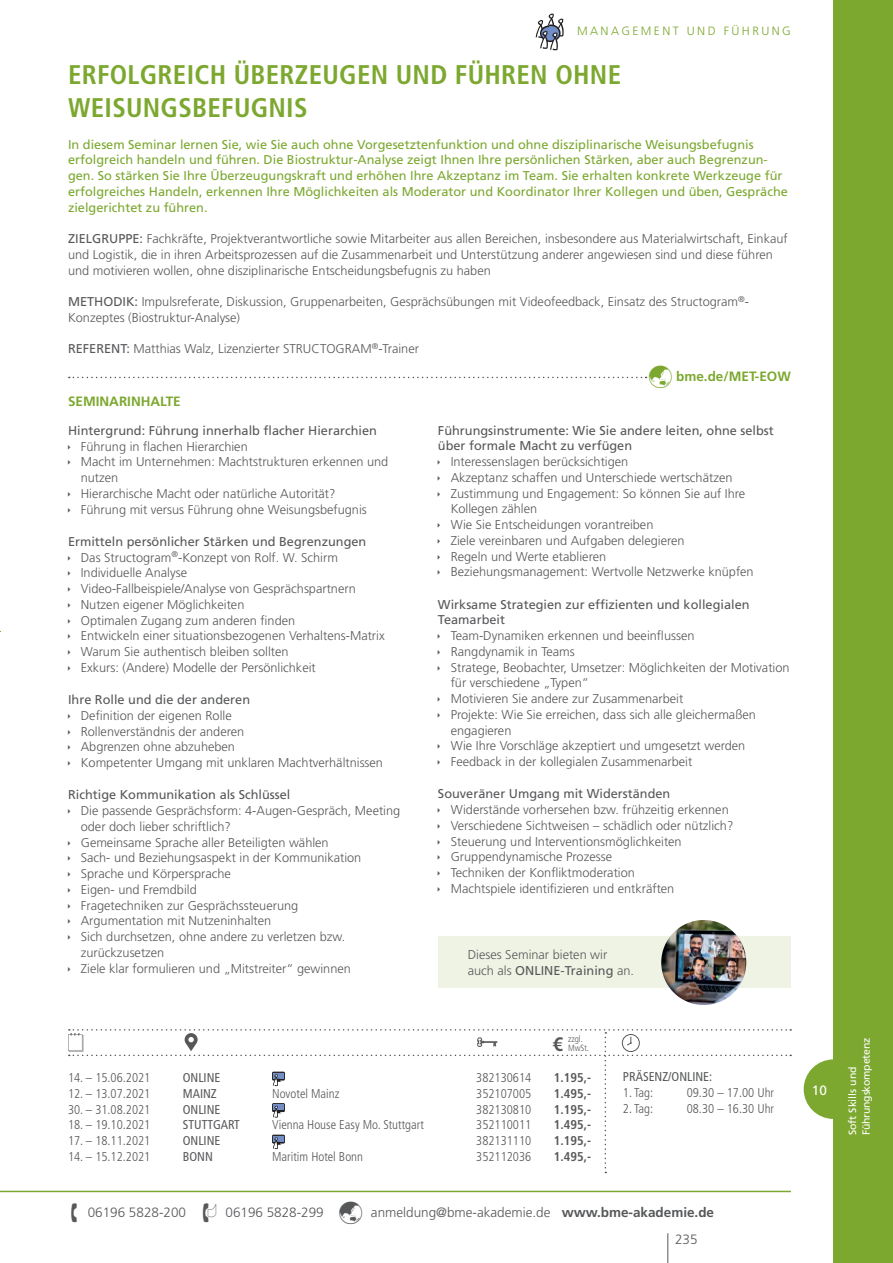
<style>
.page{position:relative;width:893px;height:1263px;background:#fff}
.page>*{position:absolute;margin:0;border:0;box-sizing:border-box;transform-origin:0 0}
.t1{font:700 condensed 27px/33px "Frutiger LT Std";letter-spacing:.01em;color:#7ca830}
.t2{font:700 condensed 19.5px "Frutiger LT Std";color:#57585a}
.t3{font:300 13.5px/27px "Frutiger LT Std";color:#57585a}
.t4{font:700 13.5px "Frutiger LT Std";color:#7ca830}
.t5{font:13.5px "Frutiger LT Std";color:#fff}
.t6{font:300 12.75px/15.8px "Frutiger LT Std";color:#57585a}
.t7{font:12.75px/15.8px "Frutiger LT Std";color:#7ca830}
.t8{font:12.75px/15.8px "Frutiger LT Std";color:#57585a}
.t9{font:300 condensed 12.75px "Frutiger LT Std";color:#57585a}
.t10{font:condensed 12.75px "Frutiger LT Std";color:#57585a}
.t11{font:700 condensed 12.75px "Frutiger LT Std";color:#57585a}
.t12{font:300 12px "Frutiger LT Std";letter-spacing:.2em;color:#7ca830}
.t13{font:10.5px/13.5px "Frutiger LT Std";letter-spacing:-.02em;color:#fff}
.t14{font:300 condensed 9px/9px "Frutiger LT Std";color:#57585a}
.s1{font-weight:400}
.s2{font-weight:700}
</style>
<div class="page">
<hr style="left:667px;top:1233px;width:1px;height:30px;background:#57585a">
<div style="left:804px;top:1059px;width:59px;height:60px;background:#7ca830;border-radius:50%"></div>
<div style="left:833px;top:0;width:60px;height:1263px;background:#7ca830"></div>
<hr style="left:0;top:1191px;width:791px;height:1px;background:#7ca830">
<svg style="left:536px;top:13px;width:28px;height:37px"></svg>
<svg style="left:68px;top:1029px;width:723px;height:144px"></svg>
<div style="left:438px;top:937px;width:353px;height:51px;background:#eef3e4"></div>
<img style="left:661px;top:920px;width:85px;height:85px;border-radius:43px">
<svg style="left:69px;top:376px;width:579px;height:3px"></svg>
<p class="t12" style="left:577px;top:24px;width:215px">MANAGEMENT UND FÜHRUNG</p>
<h1 class="t1" style="left:68px;top:58px;width:555px">ERFOLGREICH ÜBERZEUGEN UND FÜHREN OHNE<br>WEISUNGSBEFUGNIS</h1>
<p class="t7" style="left:68px;top:136px;width:721px">In diesem Seminar lernen Sie, wie Sie auch ohne Vorgesetztenfunktion und ohne disziplinarische Weisungsbefugnis erfolgreich handeln und führen. Die Biostruktur-Analyse zeigt Ihnen Ihre persönlichen Stärken, aber auch Begrenzun&shy;gen. So stärken Sie Ihre Überzeugungskraft und erhöhen Ihre Akzeptanz im Team. Sie erhalten konkrete Werkzeuge für erfolgreiches Handeln, erkennen Ihre Möglichkeiten als Moderator und Koordinator Ihrer Kollegen und üben, Gespräche zielgerichtet zu führen.</p>
<p class="t6" style="left:68px;top:231px;width:721px"><span class="s1">ZIELGRUPPE:</span> Fachkräfte, Projektverantwortliche sowie Mitarbeiter aus allen Bereichen, insbesondere aus Materialwirtschaft, Einkauf und Logistik, die in ihren Arbeitsprozessen auf die Zusammenarbeit und Unterstützung anderer angewiesen sind und diese führen und motivieren wollen, ohne disziplinarische Entscheidungsbefugnis zu haben</p>
<p class="t6" style="left:68px;top:294px;width:682px"><span class="s1">METHODIK:</span> Impulsreferate, Diskussion, Gruppenarbeiten, Gesprächsübungen mit Videofeedback, Einsatz des Structogram<sup>®</sup>-<br>Konzeptes (Biostruktur-Analyse)</p>
<p class="t6" style="left:68px;top:341px;width:352px"><span class="s1">REFERENT:</span> Matthias Walz, Lizenzierter STRUCTOGRAM<sup>®</sup>-Trainer</p>
<p class="t4" style="left:676px;top:368px;width:116px">bme.de/MET-EOW</p>
<p class="t4" style="left:68px;top:393px;width:114px">SEMINARINHALTE</p>
<p class="t8" style="left:68px;top:423px;width:310px">Hintergrund: Führung innerhalb flacher Hierarchien</p>
<p class="t6" style="left:81px;top:438px;width:309px">Führung in flachen Hierarchien<br>Macht im Unternehmen: Machtstrukturen erkennen und nutzen<br>Hierarchische Macht oder natürliche Autorität?<br>Führung mit versus Führung ohne Weisungsbefugnis</p>
<p class="t6" style="left:81px;top:534px;width:305px;text-indent:-13px"><span class="s1">Ermitteln persönlicher Stärken und Begrenzungen </span>Das Structogram<sup>®</sup>-Konzept von Rolf. W. Schirm Individuelle Analyse<br>Video-Fallbeispiele/Analyse von Gesprächspartnern Nutzen eigener Möglichkeiten<br>Optimalen Zugang zum anderen finden<br>Entwickeln einer situationsbezogenen Verhaltens-Matrix Warum Sie authentisch bleiben sollten<br>Exkurs: (Andere) Modelle der Persönlichkeit</p>
<p class="t8" style="left:68px;top:692px;width:184px">Ihre Rolle und die der anderen</p>
<p class="t6" style="left:81px;top:708px;width:304px">Definition der eigenen Rolle<br>Rollenverständnis der anderen<br>Abgrenzen ohne abzuheben<br>Kompetenter Umgang mit unklaren Machtverhältnissen</p>
<p class="t8" style="left:68px;top:787px;width:224px">Richtige Kommunikation als Schlüssel</p>
<p class="t6" style="left:81px;top:803px;width:321px">Die passende Gesprächsform: 4-Augen-Gespräch, Meeting oder doch lieber schriftlich?<br>Gemeinsame Sprache aller Beteiligten wählen<br>Sach- und Beziehungsaspekt in der Kommunikation Sprache und Körpersprache<br>Eigen- und Fremdbild<br>Fragetechniken zur Gesprächssteuerung<br>Argumentation mit Nutzeninhalten<br>Sich durchsetzen, ohne andere zu verletzen bzw. zurückzusetzen<br>Ziele klar formulieren und „Mitstreiter“ gewinnen</p>
<p class="t8" style="left:438px;top:422px;width:337px">Führungsinstrumente: Wie Sie andere leiten, ohne selbst über formale Macht zu verfügen</p>
<p class="t6" style="left:451px;top:454px;width:304px">Interessenslagen berücksichtigen<br>Akzeptanz schaffen und Unterschiede wertschätzen Zustimmung und Engagement: So können Sie auf Ihre Kollegen zählen<br>Wie Sie Entscheidungen vorantreiben<br>Ziele vereinbaren und Aufgaben delegieren<br>Regeln und Werte etablieren<br>Beziehungsmanagement: Wertvolle Netzwerke knüpfen</p>
<p class="t8" style="left:438px;top:596px;width:313px">Wirksame Strategien zur effizienten und kollegialen<br>Teamarbeit</p>
<p class="t6" style="left:451px;top:628px;width:340px">Team-Dynamiken erkennen und beeinflussen<br>Rangdynamik in Teams<br>Stratege, Beobachter, Umsetzer: Möglichkeiten der Motivation für verschiedene „Typen“<br>Motivieren Sie andere zur Zusammenarbeit<br>Projekte: Wie Sie erreichen, dass sich alle gleichermaßen engagieren<br>Wie Ihre Vorschläge akzeptiert und umgesetzt werden Feedback in der kollegialen Zusammenarbeit</p>
<p class="t8" style="left:438px;top:786px;width:234px">Souveräner Umgang mit Widerständen</p>
<p class="t6" style="left:451px;top:802px;width:284px">Widerstände vorhersehen bzw. frühzeitig erkennen Verschiedene Sichtweisen – schädlich oder nützlich?<br>Steuerung und Interventionsmöglichkeiten Gruppendynamische Prozesse<br>Techniken der Konfliktmoderation<br>Machtspiele identifizieren und entkräften</p>
<p class="t6" style="left:468px;top:947px;width:168px">Dieses Seminar bieten wir auch als <span class="s1">ONLINE-Training</span> an.</p>
<h2 class="t2" style="left:553px;top:1032px;width:12px">€</h2>
<p class="t14" style="left:568px;top:1034px;width:22px">zzgl.<br>MwSt.</p>
<p class="t9" style="left:68px;top:1070px;width:84px">14. – 15.06.2021</p>
<p class="t10" style="left:183px;top:1070px;width:39px">ONLINE</p>
<p class="t9" style="left:476px;top:1070px;width:57px">382130614</p>
<p class="t11" style="left:554px;top:1070px;width:39px">1.195,-</p>
<p class="t9" style="left:68px;top:1086px;width:84px">12. – 13.07.2021</p>
<p class="t10" style="left:183px;top:1086px;width:36px">MAINZ</p>
<p class="t9" style="left:272px;top:1086px;width:69px">Novotel Mainz</p>
<p class="t9" style="left:476px;top:1086px;width:57px">352107005</p>
<p class="t11" style="left:554px;top:1086px;width:39px">1.495,-</p>
<p class="t9" style="left:68px;top:1102px;width:84px">30. – 31.08.2021</p>
<p class="t10" style="left:183px;top:1102px;width:39px">ONLINE</p>
<p class="t9" style="left:476px;top:1102px;width:57px">382130810</p>
<p class="t11" style="left:554px;top:1102px;width:39px">1.195,-</p>
<p class="t9" style="left:68px;top:1118px;width:84px">18. – 19.10.2021</p>
<p class="t10" style="left:183px;top:1117px;width:59px">STUTTGART</p>
<p class="t9" style="left:272px;top:1118px;width:153px">Vienna House Easy Mo. Stuttgart</p>
<p class="t9" style="left:476px;top:1118px;width:57px">352110011</p>
<p class="t11" style="left:554px;top:1117px;width:39px">1.495,-</p>
<p class="t9" style="left:68px;top:1133px;width:84px">17. – 18.11.2021</p>
<p class="t10" style="left:183px;top:1133px;width:39px">ONLINE</p>
<p class="t9" style="left:476px;top:1133px;width:57px">382131110</p>
<p class="t11" style="left:554px;top:1133px;width:39px">1.195,-</p>
<p class="t9" style="left:68px;top:1149px;width:84px">14. – 15.12.2021</p>
<p class="t10" style="left:183px;top:1149px;width:32px">BONN</p>
<p class="t9" style="left:272px;top:1149px;width:92px">Maritim Hotel Bonn</p>
<p class="t9" style="left:476px;top:1149px;width:57px">352112036</p>
<p class="t11" style="left:554px;top:1149px;width:39px">1.495,-</p>
<p class="t10" style="left:623px;top:1069px;width:91px">PRÄSENZ/ONLINE:</p>
<p class="t9" style="left:623px;top:1085px;width:32px">1. Tag:</p>
<p class="t9" style="left:687px;top:1085px;width:89px">09.30 – 17.00 Uhr</p>
<p class="t9" style="left:623px;top:1101px;width:32px">2. Tag:</p>
<p class="t9" style="left:687px;top:1101px;width:89px">08.30 – 16.30 Uhr</p>
<p class="t3" style="left:88px;top:1198px;width:100px">06196 5828-200</p>
<p class="t3" style="left:225px;top:1198px;width:100px">06196 5828-299</p>
<p class="t3" style="left:675px;top:1198px;width:41px;text-indent:-304px">anmeldung@bme-akademie.de <span class="s2">www.bme-akademie.de<br></span>235</p>
<p class="t5" style="left:812px;top:1082px;width:17px">10</p>
<p class="t13" style="left:846px;top:1135px;width:99px;rotate:-90deg">Soft Skills und<br>Führungskompetenz</p>
</div>
